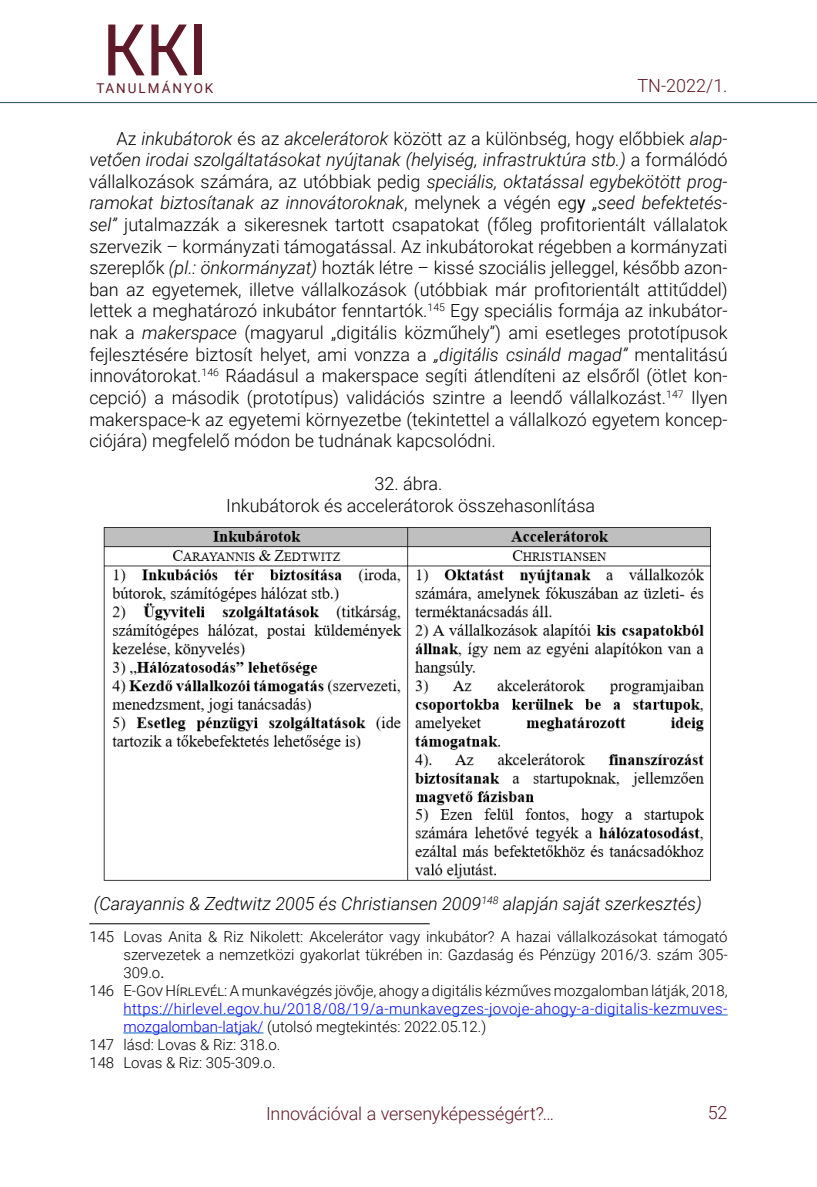
<style>
.page{position:relative;width:817px;height:1187px;background:#fff}
.page>*{position:absolute;margin:0;border:0;box-sizing:border-box;transform-origin:0 0}
.t1{font:72px "Museo Sans 500";color:#5f1a2a}
.t2{font:300 18px/21.6px "Roboto";color:#000;text-align:justify}
.t3{font:italic 300 18px "Roboto";color:#000}
.t4{font:300 18px "Roboto";letter-spacing:-.01em;color:#5f1a29}
.t5{font:300 18px "Roboto";color:#5f1a2a}
.t6{font:300 15px "Roboto";color:#000}
.t7{font:300 15px "Roboto";letter-spacing:.025em;color:#00f}
.t8{font:13.5px "Roboto";letter-spacing:.145em;color:#5f1a2a}
.s1{font-style:italic}
.s2{font-weight:400}
.s3{color:#00f}
</style>
<div class="page">
<hr style="left:0;top:102px;width:816px;height:1px;background:#365d64">
<img style="left:104px;top:527px;width:607px;height:354px">
<hr style="left:89px;top:923px;width:340px;height:1px;background:#000">
<hr style="left:123px;top:1014px;width:604px;height:1px;background:#0563c1">
<hr style="left:123px;top:1032px;width:140px;height:1px;background:#0563c1">
<h1 class="t1" style="left:101px;top:11px;width:109px">KKI</h1>
<p class="t5" style="left:637px;top:73px;width:91px">TN-2022/1.</p>
<p class="t2" style="left:89px;top:127px;width:639px;text-indent:27px">Az <span class="s1">inkubátorok</span> és az <span class="s1">akcelerátorok</span> között az a különbség, hogy előbbiek <span class="s1">alap&shy;vetően irodai szolgáltatásokat nyújtanak (helyiség, infrastruktúra stb.)</span> a formálódó vállalkozások számára, az utóbbiak pedig <span class="s1">speciális, oktatással egybekötött prog&shy;ramokat biztosítanak az innovátoroknak</span>, melynek a végén eg<span class="s2">y</span> <span class="s1">„seed befektetés&shy;sel”</span> jutalmazzák a sikeresnek tartott csapatokat (főleg profitorientált vállalatok szervezik – kormányzati támogatással. Az inkubátorokat régebben a kormányzati szereplők <span class="s1">(pl.: önkormányzat)</span> hozták létre – kissé szociális jelleggel, később azon&shy;ban az egyetemek, illetve vállalkozások (utóbbiak már profitorientált attitűddel) lettek a meghatározó inkubátor fenntartók.<sup>145</sup> Egy speciális formája az inkubátor&shy;nak a <span class="s1">makerspace</span> (magyarul „digitális közműhely”) ami esetleges prototípusok fejlesztésére biztosít helyet, ami vonzza a <span class="s1">„digitális csináld magad”</span> mentalitású innovátorokat.<sup>146</sup> Ráadásul a makerspace segíti átlendíteni az elsőről (ötlet kon&shy;cepció) a második (prototípus) validációs szintre a leendő vállalkozást.<sup>147</sup> Ilyen makerspace-k az egyetemi környezetbe (tekintettel a vállalkozó egyetem koncep&shy;ciójára) megfelelő módon be tudnának kapcsolódni.</p>
<p class="t2" style="left:226px;top:472px;width:370px;text-align:center">32. ábra.<br>Inkubátorok és accelerátorok összehasonlítása</p>
<p class="t8" style="left:96px;top:79px;width:118px">TANULMÁNYOK</p>
<p class="t3" style="left:94px;top:890px;width:609px">(Carayannis &amp; Zedtwitz 2005 és Christiansen 2009<sup>148</sup> alapján saját szerkesztés)</p>
<p class="t6" style="left:89px;top:925px;width:639px">145 Lovas Anita &amp; Riz Nikolett: Akcelerátor vagy inkubátor? A hazai vállalkozásokat támogató</p>
<p class="t6" style="left:123px;top:943px;width:605px">szervezetek a nemzetközi gyakorlat tükrében in: Gazdaság és Pénzügy 2016/3. szám 305-</p>
<p class="t6" style="left:123px;top:961px;width:42px">309.o<span class="s2">.</span></p>
<p class="t6" style="left:89px;top:979px;width:639px">146 E-Gov Hírlevél: A munkavégzés jövője, ahogy a digitális kézműves mozgalomban látják, 2018,</p>
<p class="t7" style="left:123px;top:997px;width:605px">https://hirlevel.egov.hu/2018/08/19/a-munkavegzes-jovoje-ahogy-a-digitalis-kezmuves-</p>
<p class="t6" style="left:123px;top:1015px;width:364px"><span class="s3">mozgalomban-latjak/</span> (utolsó megtekintés: 2022.05.12.)</p>
<p class="t6" style="left:89px;top:1033px;width:193px">147 lásd: Lovas &amp; Riz: 318.o.</p>
<p class="t6" style="left:89px;top:1051px;width:188px">148 Lovas &amp; Riz: 305-309.o.</p>
<p class="t4" style="left:266px;top:1100px;width:289px">Innovációval a versenyképességért?...</p>
<p class="t4" style="left:707px;top:1099px;width:21px">52</p>
</div>
